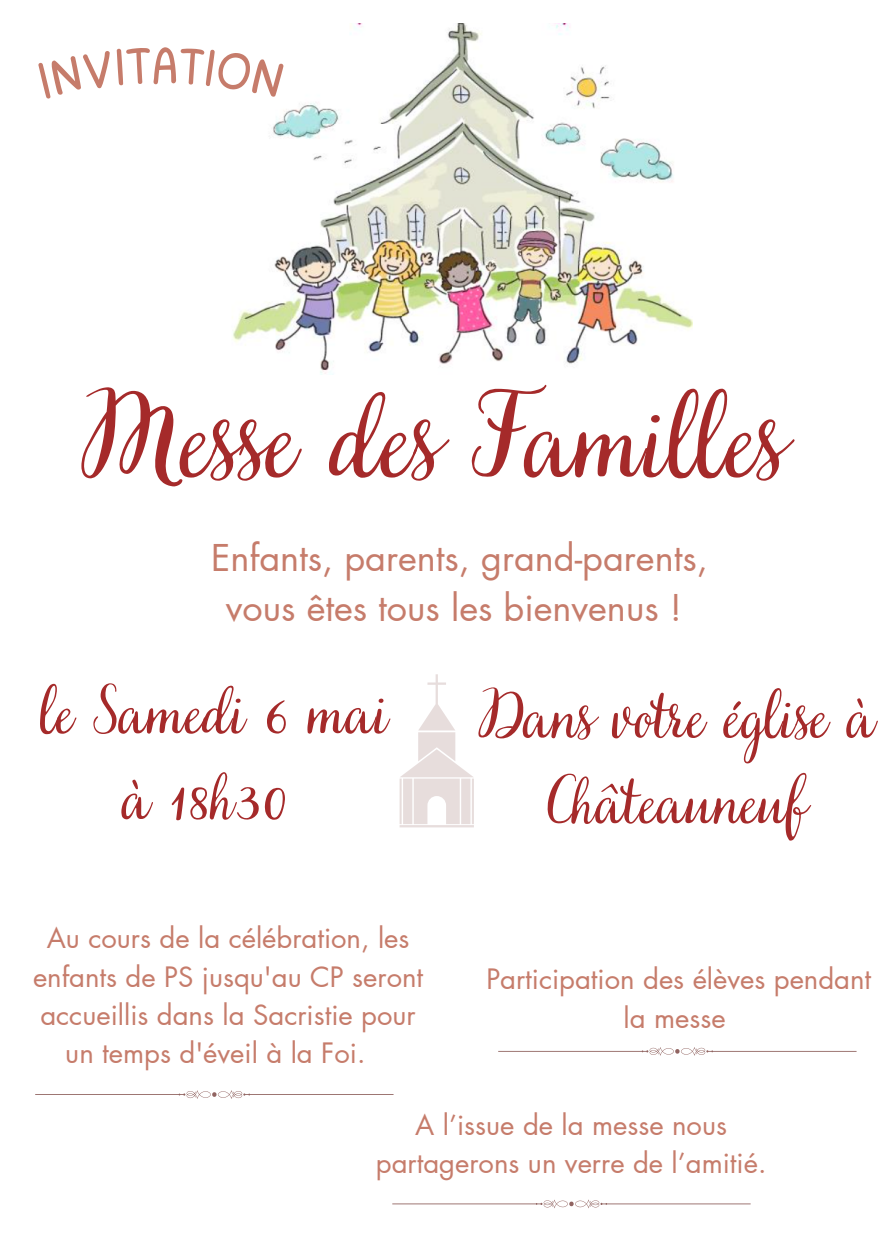
<style>
.page{position:relative;width:894px;height:1258px;background:#fff}
.page>*{position:absolute;margin:0;border:0;box-sizing:border-box;transform-origin:0 0}
.t1{font:110.1px "Very Berry Pro";color:#a52a2a}
.t2{font:61.8px/85.5px "Very Berry Pro";color:#a52a2a;text-align:center}
.t3{font:36px/49.5px "Futura LT Pro";color:#c67c6b;text-align:center}
.t4{font:27.6px/38.4px "Futura LT Pro";color:#c67c6b;text-align:center}
</style>
<div class="page">
<svg style="left:399px;top:674px;width:75px;height:153px"></svg>
<img style="left:233px;top:23px;width:460px;height:351px">
<svg style="left:498px;top:1047px;width:358px;height:9px"></svg>
<svg style="left:35px;top:1090px;width:358px;height:9px"></svg>
<svg style="left:392px;top:1199px;width:358px;height:9px"></svg>
<svg style="left:233px;top:47px;width:51px;height:52px"></svg>
<h1 class="t1" style="left:77px;top:364px;width:708px">Messe des Familles</h1>
<h3 class="t3" style="left:211px;top:535px;width:498px">Enfants, parents, grand-parents, vous êtes tous les bienvenus !</h3>
<h2 class="t2" style="left:40px;top:672px;width:350px">le Samedi 6 mai à 18h30</h2>
<h2 class="t2" style="left:479px;top:676px;width:397px">Dans votre église à<br>Châteauneuf</h2>
<p class="t4" style="left:47px;top:920px;width:364px">Au cours de la célébration, les</p>
<p class="t4" style="left:33px;top:958px;width:391px">enfants de PS jusqu'au CP seront</p>
<p class="t4" style="left:40px;top:997px;width:377px">accueillis dans la Sacristie pour</p>
<p class="t4" style="left:65px;top:1035px;width:301px">un temps d'éveil à la Foi.</p>
<p class="t4" style="left:486px;top:961px;width:386px">Participation des élèves pendant la messe</p>
<p class="t4" style="left:376px;top:1106px;width:392px">A l’issue de la messe nous partagerons un verre de l’amitié.</p>
</div>
